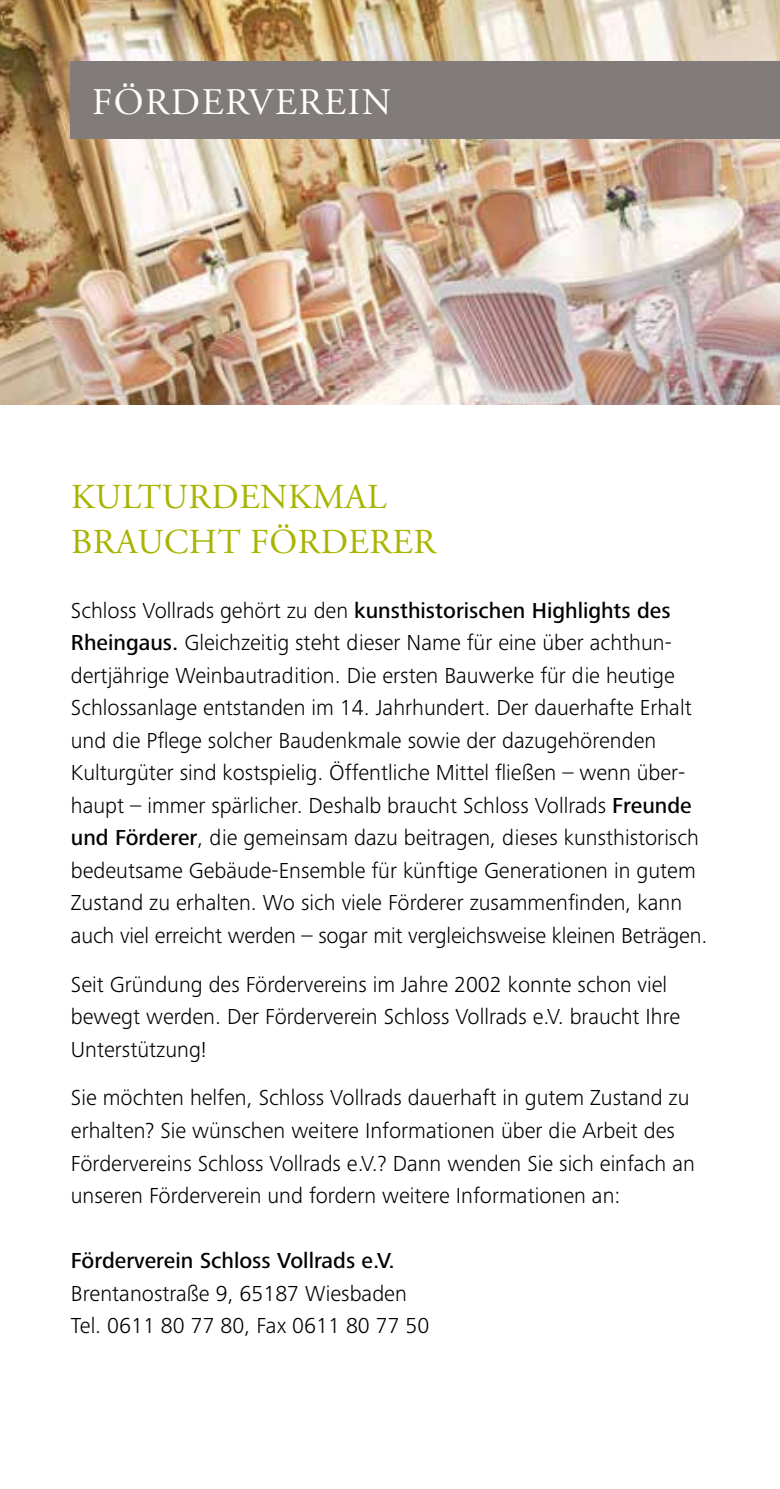
<style>
.page{position:relative;width:780px;height:1489px;background:#fff}
.page>*{position:absolute;margin:0;border:0;box-sizing:border-box;transform-origin:0 0}
.t1{font:37.5px "Adobe Garamond Pro";letter-spacing:.04em;color:#fff}
.t2{font:35px/45px "Adobe Garamond Pro";letter-spacing:.015em;color:#a9b400}
.t3{font:300 22.5px/32.5px "Frutiger Next Pro";color:#000}
.s1{font-weight:500}
</style>
<div class="page">
<img style="left:0;top:0;width:780px;height:404px">
<div style="left:71px;top:61px;width:709px;height:78px;background:#817c79"></div>
<p class="t1" style="left:92px;top:79px;width:300px">FÖRDERVEREIN</p>
<p class="t2" style="left:71px;top:475px;width:366px">KULTURDENKMAL<br>BRAUCHT FÖRDERER</p>
<p class="t3" style="left:71px;top:594px;width:638px">Schloss Vollrads gehört zu den <span class="s1">kunsthistorischen Highlights des Rheingaus.</span> Gleichzeitig steht dieser Name für eine über achthun&shy;dertjährige Weinbautradition. Die ersten Bauwerke für die heutige Schlossanlage entstanden im 14. Jahrhundert. Der dauerhafte Erhalt und die Pflege solcher Baudenkmale sowie der dazugehörenden Kulturgüter sind kostspielig. Öffentliche Mittel fließen – wenn über&shy;haupt – immer spärlicher. Deshalb braucht Schloss Vollrads <span class="s1">Freunde und Förderer</span>, die gemeinsam dazu beitragen, dieses kunsthistorisch bedeutsame Gebäude-Ensemble für künftige Generationen in gutem Zustand zu erhalten. Wo sich viele Förderer zusammenfinden, kann auch viel erreicht werden – sogar mit vergleichsweise kleinen Beträgen.</p>
<p class="t3" style="left:71px;top:967px;width:610px">Seit Gründung des Fördervereins im Jahre 2002 konnte schon viel bewegt werden. Der Förderverein Schloss Vollrads e.V. braucht Ihre<br>Unterstützung!</p>
<p class="t3" style="left:71px;top:1081px;width:625px">Sie möchten helfen, Schloss Vollrads dauerhaft in gutem Zustand zu erhalten? Sie wünschen weitere Informationen über die Arbeit des Fördervereins Schloss Vollrads e.V.? Dann wenden Sie sich einfach an unseren Förderverein und fordern weitere Informationen an:</p>
<p class="t3" style="left:71px;top:1244px;width:360px"><span class="s1">Förderverein Schloss Vollrads e.V.<br></span>Brentanostraße 9, 65187 Wiesbaden<br>Tel. 0611 80 77 80, Fax 0611 80 77 50</p>
</div>
